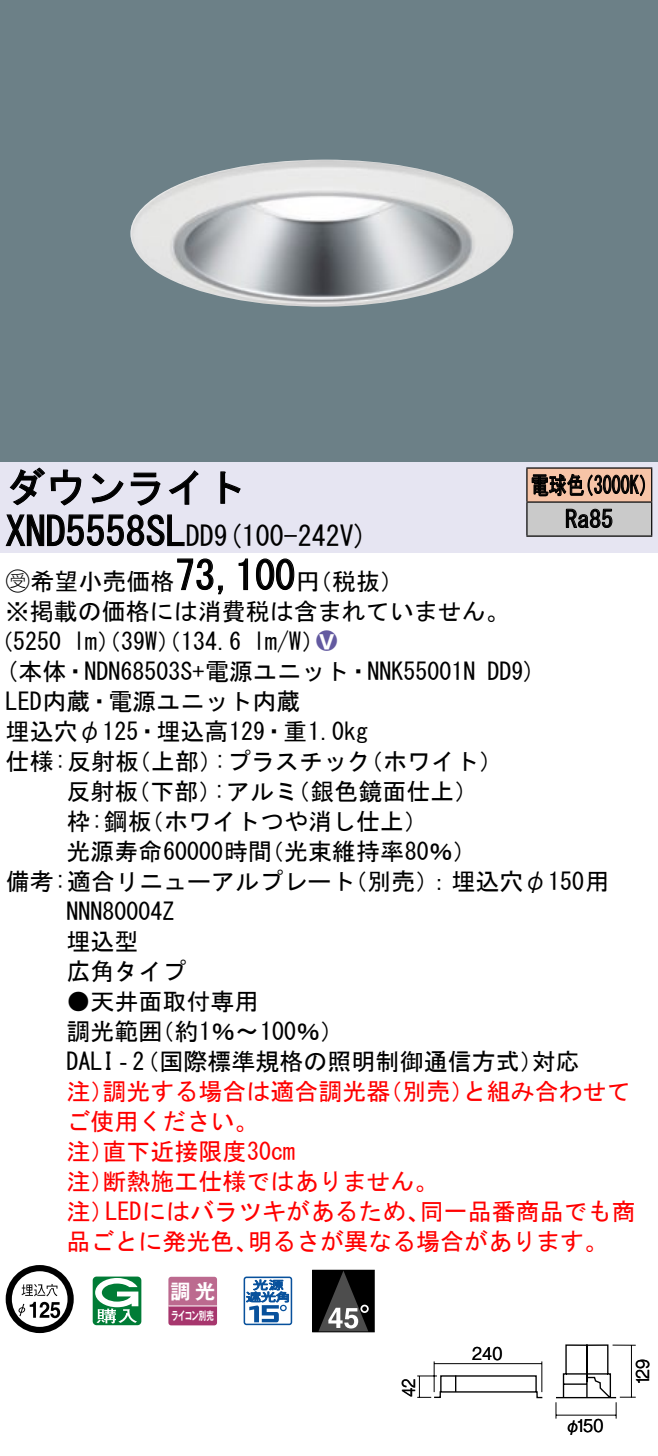
<style>
.page{position:relative;width:658px;height:1456px;background:#fff}
.page>*{position:absolute;margin:0;border:0;box-sizing:border-box;transform-origin:0 0}
.t1{font:40px "MS Gothic";color:#000}
.t2{font:28px "MS Gothic";color:#000}
.t3{font:24px/30px "MS Gothic";color:#000}
.t4{font:24px/30px "MS Gothic";color:#f00}
.t5{font:24px/34px "MS Gothic";color:#000;scale:.75 1}
.t6{font:24px "Ford Classification 1";color:#635aa0}
.t7{font:20px "Gothic MB101 Pro De Bold 90 pv RKSJ H";color:#fff}
.t8{font:17.6px "Gothic BBB Pro Medium 90 pv RKSJ H";letter-spacing:-.015em;color:#000;scale:.9 1}
.t9{font:17.6px "Gothic BBB Pro Medium 90 pv RKSJ H";letter-spacing:-.015em;color:#000;scale:.85 1}
.t10{font:11.6px "Gothic MB101 Pro De Bold 90 pv RKSJ H";letter-spacing:-.05em;color:#fff;scale:.65 1}
.s1{font-size:28px}
.s2{font-family:"Ford Classification 1"}
.s3{color:#fff}
</style>
<div class="page">
<div style="left:0;top:0;width:658px;height:462px;background:#6c8087"></div>
<img style="left:130px;top:160px;width:384px;height:147px">
<div style="left:0;top:462px;width:658px;height:90px;background:#e6e5f2"></div>
<svg style="left:9px;top:467px;width:73px;height:39px"></svg>
<svg style="left:91px;top:473px;width:33px;height:30px"></svg>
<svg style="left:130px;top:472px;width:30px;height:34px"></svg>
<svg style="left:168px;top:470px;width:30px;height:35px"></svg>
<svg style="left:220px;top:471px;width:21px;height:33px"></svg>
<svg style="left:5px;top:514px;width:180px;height:32px"></svg>
<svg style="left:177px;top:558px;width:46px;height:37px"></svg>
<svg style="left:238px;top:558px;width:10px;height:32px"></svg>
<svg style="left:256px;top:558px;width:39px;height:32px"></svg>
<svg style="left:6px;top:1265px;width:68px;height:68px"></svg>
<svg style="left:93px;top:1276px;width:48px;height:49px"></svg>
<svg style="left:168px;top:1276px;width:49px;height:49px;background:#b65b86"></svg>
<hr style="left:168px;top:1305px;width:49px;height:1px;background:#fff">
<svg style="left:243px;top:1276px;width:49px;height:49px"></svg>
<div style="left:312px;top:1269px;width:62px;height:63px;border:1px solid #000"></div>
<div style="left:312px;top:1270px;width:62px;height:61px;background:#000"></div>
<svg style="left:318px;top:1271px;width:50px;height:60px"></svg>
<div style="left:527px;top:468px;width:124px;height:34px;background:#f7c4a7"></div>
<div style="left:527px;top:502px;width:124px;height:34px;background:#cacaca"></div>
<hr style="left:526px;top:467px;width:126px;height:2px;background:#000">
<hr style="left:526px;top:468px;width:1px;height:33px;background:#000">
<hr style="left:651px;top:468px;width:1px;height:33px;background:#000">
<hr style="left:526px;top:501px;width:126px;height:2px;background:#000">
<hr style="left:526px;top:502px;width:1px;height:33px;background:#000">
<hr style="left:651px;top:502px;width:1px;height:33px;background:#000">
<hr style="left:526px;top:535px;width:126px;height:2px;background:#000">
<svg style="left:531px;top:473px;width:114px;height:24px"></svg>
<svg style="left:565px;top:508px;width:47px;height:20px"></svg>
<svg style="left:555px;top:1344px;width:80px;height:74px"></svg>
<hr style="left:630px;top:1345px;width:2px;height:52px;background:#000">
<hr style="left:541px;top:1361px;width:1px;height:31px;background:#000">
<hr style="left:433px;top:1361px;width:2px;height:31px;background:#000">
<hr style="left:434px;top:1363px;width:108px;height:1px;background:#000">
<svg style="left:417px;top:1374px;width:126px;height:24px"></svg>
<h1 class="t1" style="left:6px;top:467px;width:242px">ダウンライト</h1>
<p class="t2" style="left:214px;top:522px;width:155px">(9 100-242 (V</p>
<h1 class="t1" style="left:6px;top:511px;width:210px">XND5558SL<span class="s1">DD</span></h1>
<h1 class="t1" style="left:175px;top:555px;width:121px">73,100</h1>
<p class="t3" style="left:6px;top:566px;width:505px"><span class="s2">B</span>希望小売価格<br>※掲載の価格には消費税は含まれていません。</p>
<p class="t6" style="left:316px;top:629px;width:22px">2<span class="s3">8</span></p>
<p class="t3" style="left:296px;top:566px;width:109px">（円税抜(</p>
<p class="t3" style="left:253px;top:626px;width:73px">l m (W/</p>
<p class="t3" style="left:-11px;top:626px;width:74px">（5250</p>
<p class="t3" style="left:73px;top:626px;width:170px">lm）（39 ）（W 134.6</p>
<p class="t5" style="left:565px;top:468px;width:65px;text-indent:-34px">電球色<br>Ra85</p>
<p class="t5" style="left:575px;top:468px;width:109px">（3000 (K</p>
<p class="t3" style="left:6px;top:656px;width:471px">(本体・NDN68503 +S 電源ユニット・NNK55001N</p>
<p class="t3" style="left:6px;top:686px;width:296px">LED内蔵・電源ユニット内蔵</p>
<p class="t3" style="left:6px;top:716px;width:364px">埋込穴φ125・埋込高129・重1.0kg</p>
<p class="t3" style="left:359px;top:746px;width:145px">（ホワイト(</p>
<p class="t3" style="left:487px;top:656px;width:50px">DD (9</p>
<p class="t3" style="left:214px;top:746px;width:158px">:プラスチック</p>
<p class="t3" style="left:6px;top:746px;width:135px">仕様:反射板</p>
<p class="t3" style="left:127px;top:746px;width:97px">（上部）</p>
<p class="t3" style="left:66px;top:776px;width:74px">反射板</p>
<p class="t3" style="left:126px;top:776px;width:97px">（下部）</p>
<p class="t3" style="left:213px;top:776px;width:86px">:アルミ</p>
<p class="t3" style="left:286px;top:776px;width:193px">（銀色鏡面仕上(</p>
<p class="t3" style="left:66px;top:806px;width:87px">枠:鋼板</p>
<p class="t3" style="left:140px;top:806px;width:290px">（ホワイトつや消し仕上(</p>
<p class="t3" style="left:66px;top:836px;width:207px">光源寿命60000時間</p>
<p class="t3" style="left:260px;top:836px;width:218px">（光束維持率80％(</p>
<p class="t3" style="left:66px;top:866px;width:290px;text-indent:-61px">備考:適合リニューアルプレート<br>NNN80004Z<br>埋込型<br>広角タイプ</p>
<p class="t3" style="left:150px;top:986px;width:195px;text-indent:-84px">●天井面取付専用<br>（約1％〜100％(</p>
<p class="t3" style="left:343px;top:866px;width:267px">（別売：）埋込穴φ150用</p>
<p class="t3" style="left:66px;top:1016px;width:97px">調光範囲</p>
<p class="t3" style="left:66px;top:1046px;width:478px">DALI‐（2 国際標準規格の照明制御通信方式）</p>
<p class="t4" style="left:462px;top:1076px;width:169px">と組み合わせて</p>
<p class="t3" style="left:531px;top:1046px;width:49px">対応</p>
<p class="t4" style="left:102px;top:1076px;width:289px">調光する場合は適合調光器</p>
<p class="t4" style="left:378px;top:1076px;width:97px">（別売）</p>
<p class="t4" style="left:66px;top:1076px;width:49px">注）</p>
<p class="t4" style="left:66px;top:1106px;width:193px">ご使用ください。</p>
<p class="t4" style="left:102px;top:1136px;width:194px">直下近接限度30cm</p>
<p class="t4" style="left:102px;top:1136px;width:337px;text-indent:-36px">注）<br>断熱施工仕様ではありません。</p>
<p class="t4" style="left:66px;top:1166px;width:49px">注）</p>
<p class="t4" style="left:66px;top:1196px;width:49px">注）</p>
<p class="t4" style="left:105px;top:1196px;width:326px">LEDにはバラツキがあるため、</p>
<p class="t4" style="left:420px;top:1196px;width:217px">同一品番商品でも商</p>
<p class="t4" style="left:66px;top:1226px;width:193px">品ごとに発光色、</p>
<p class="t4" style="left:248px;top:1226px;width:362px">明るさが異なる場合があります。</p>
<p class="t7" style="left:171px;top:1274px;width:46px">調光</p>
<p class="t10" style="left:171px;top:1305px;width:67px">ライコン別売</p>
<p class="t9" style="left:394px;top:1397px;width:24px;rotate:-90deg">42</p>
<p class="t8" style="left:472px;top:1339px;width:35px">240</p>
<p class="t8" style="left:576px;top:1411px;width:32px">150</p>
<p class="t8" style="left:564px;top:1411px;width:19px">φ</p>
<p class="t8" style="left:628px;top:1384px;width:30px;rotate:-90deg">129</p>
</div>
